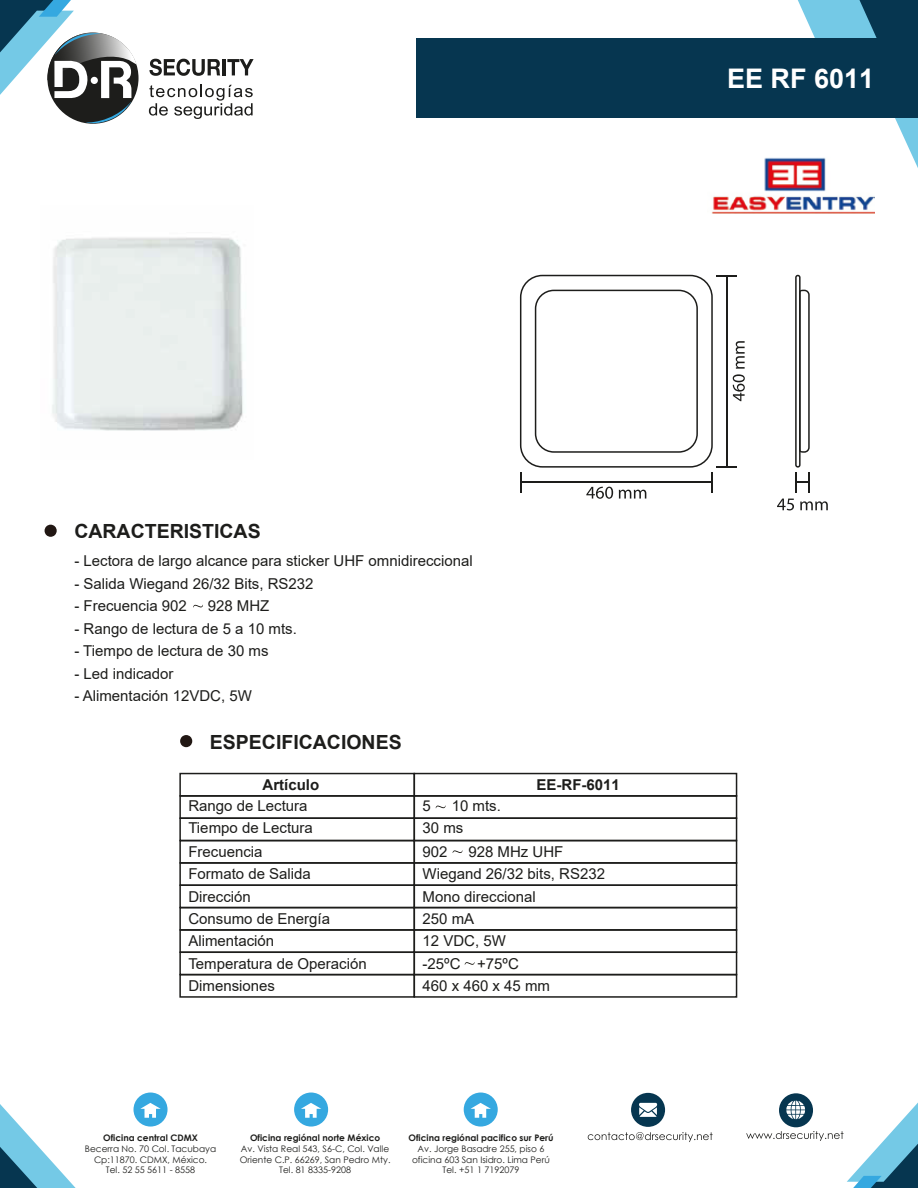
<style>
.page{position:relative;width:918px;height:1188px;background:#fff}
.page>*{position:absolute;margin:0;border:0;box-sizing:border-box;transform-origin:0 0}
.t1{font:700 27px "Arial";color:#fff}
.t2{font:700 19.5px "Arial";color:#1d1d1b}
.t3{font:15px/22.4px "Arial";color:#1d1d1b}
.t4{font:700 15px "Arial";color:#1d1d1b}
.t5{font:9px/10.8px "Century Gothic";color:#1d1d1b;text-align:center}
.t6{font:700 9px "Century Gothic";color:#1d1d1b}
</style>
<div class="page">
<svg style="left:45px;top:525px;width:12px;height:12px"></svg>
<img style="left:711px;top:157px;width:163px;height:57px">
<img style="left:52px;top:237px;width:191px;height:194px">
<svg style="left:795px;top:275px;width:15px;height:193px"></svg>
<hr style="left:795px;top:472px;width:2px;height:21px;background:#1d1d1b">
<hr style="left:808px;top:472px;width:2px;height:21px;background:#1d1d1b">
<svg style="left:520px;top:275px;width:225px;height:224px"></svg>
<svg style="left:777px;top:499px;width:17px;height:11px"></svg>
<svg style="left:800px;top:501px;width:28px;height:9px"></svg>
<svg style="left:193px;top:605px;width:10px;height:2px"></svg>
<svg style="left:180px;top:735px;width:12px;height:12px"></svg>
<div style="left:179px;top:862px;width:236px;height:24px;border:2px solid #1d1d1b"></div>
<div style="left:179px;top:884px;width:236px;height:24px;border:2px solid #1d1d1b"></div>
<div style="left:179px;top:929px;width:236px;height:24px;border:2px solid #1d1d1b"></div>
<div style="left:179px;top:952px;width:236px;height:23px;border:2px solid #1d1d1b"></div>
<div style="left:179px;top:974px;width:236px;height:24px;border:2px solid #1d1d1b"></div>
<div style="left:179px;top:773px;width:236px;height:24px;border:2px solid #1d1d1b"></div>
<div style="left:414px;top:773px;width:323px;height:24px;border:2px solid #1d1d1b"></div>
<div style="left:179px;top:795px;width:236px;height:24px;border:2px solid #1d1d1b"></div>
<div style="left:414px;top:795px;width:323px;height:24px;border:2px solid #1d1d1b"></div>
<div style="left:179px;top:817px;width:236px;height:24px;border:2px solid #1d1d1b"></div>
<div style="left:414px;top:817px;width:323px;height:24px;border:2px solid #1d1d1b"></div>
<div style="left:414px;top:840px;width:323px;height:24px;border:2px solid #1d1d1b"></div>
<div style="left:414px;top:862px;width:323px;height:24px;border:2px solid #1d1d1b"></div>
<div style="left:414px;top:884px;width:323px;height:24px;border:2px solid #1d1d1b"></div>
<div style="left:179px;top:907px;width:236px;height:24px;border:2px solid #1d1d1b"></div>
<div style="left:414px;top:907px;width:323px;height:24px;border:2px solid #1d1d1b"></div>
<div style="left:414px;top:929px;width:323px;height:24px;border:2px solid #1d1d1b"></div>
<div style="left:414px;top:952px;width:323px;height:23px;border:2px solid #1d1d1b"></div>
<div style="left:414px;top:974px;width:323px;height:24px;border:2px solid #1d1d1b"></div>
<svg style="left:465px;top:962px;width:10px;height:3px"></svg>
<svg style="left:436px;top:806px;width:10px;height:2px"></svg>
<svg style="left:453px;top:850px;width:9px;height:3px"></svg>
<svg style="left:0;top:1104px;width:76px;height:84px"></svg>
<svg style="left:793px;top:0;width:125px;height:170px"></svg>
<svg style="left:149px;top:59px;width:71px;height:17px"></svg>
<hr style="left:222px;top:59px;width:4px;height:16px;background:#1d1d1b">
<svg style="left:227px;top:59px;width:27px;height:16px"></svg>
<svg style="left:0;top:0;width:137px;height:124px"></svg>
<svg style="left:149px;top:85px;width:104px;height:34px"></svg>
<div style="left:416px;top:38px;width:502px;height:80px;background:#063650"></div>
<div style="left:134px;top:1093px;width:34px;height:34px;background:#35a8e0;border-radius:50%"></div>
<svg style="left:140px;top:1103px;width:21px;height:15px"></svg>
<svg style="left:779px;top:1093px;width:34px;height:34px"></svg>
<svg style="left:746px;top:1096px;width:172px;height:92px"></svg>
<div style="left:631px;top:1093px;width:34px;height:34px;background:#063650;border-radius:50%"></div>
<svg style="left:639px;top:1103px;width:18px;height:14px"></svg>
<svg style="left:588px;top:1132px;width:125px;height:10px"></svg>
<div style="left:294px;top:1093px;width:34px;height:34px;background:#35a8e0;border-radius:50%"></div>
<svg style="left:301px;top:1103px;width:20px;height:15px"></svg>
<div style="left:464px;top:1093px;width:34px;height:34px;background:#35a8e0;border-radius:50%"></div>
<svg style="left:471px;top:1103px;width:20px;height:15px"></svg>
<h1 class="t1" style="left:727px;top:59px;width:149px">EE RF 6011</h1>
<h2 class="t2" style="left:74px;top:518px;width:188px">CARACTERISTICAS</h2>
<p class="t3" style="left:74px;top:550px;width:400px">- Lectora de largo alcance para sticker UHF omnidireccional</p>
<p class="t3" style="left:74px;top:572px;width:241px">- Salida Wiegand 26/32 Bits, RS232</p>
<p class="t3" style="left:74px;top:595px;width:114px">- Frecuencia 902</p>
<p class="t3" style="left:208px;top:595px;width:63px">928 MHZ</p>
<p class="t3" style="left:74px;top:617px;width:224px">- Rango de lectura de 5 a 10 mts.</p>
<p class="t3" style="left:74px;top:640px;width:196px">- Tiempo de lectura de 30 ms</p>
<p class="t3" style="left:74px;top:662px;width:101px">- Led indicador</p>
<p class="t3" style="left:74px;top:685px;width:179px">- Alimentación 12VDC, 5W</p>
<h2 class="t2" style="left:210px;top:728px;width:193px">ESPECIFICACIONES</h2>
<p class="t4" style="left:263px;top:774px;width:58px">Artículo</p>
<p class="t4" style="left:537px;top:774px;width:85px">EE-RF-6011</p>
<p class="t3" style="left:188px;top:794px;width:121px">Rango de Lectura</p>
<p class="t3" style="left:423px;top:794px;width:10px">5</p>
<p class="t3" style="left:452px;top:794px;width:51px">10 mts.</p>
<p class="t3" style="left:188px;top:817px;width:126px">Tiempo de Lectura</p>
<p class="t3" style="left:423px;top:816px;width:42px;line-height:23.9px">30 ms<br>902</p>
<p class="t3" style="left:423px;top:841px;width:184px;text-indent:46px">928 MHz UHF<br>Wiegand 26/32 bits, RS232<br>Mono direccional</p>
<p class="t3" style="left:188px;top:841px;width:124px">Frecuencia<br>Formato de Salida<br>Dirección</p>
<p class="t3" style="left:188px;top:930px;width:180px">Alimentación<br>Temperatura de Operación<br>Dimensiones</p>
<p class="t3" style="left:188px;top:908px;width:143px">Consumo de Energía</p>
<p class="t3" style="left:423px;top:908px;width:129px">250 mA<br>12 VDC, 5W<br>-25ºC +75ºC<br>460 x 460 x 45 mm</p>
<p class="t6" style="left:103px;top:1131px;width:96px">Oficina central CDMX</p>
<p class="t5" style="left:85px;top:1143px;width:133px">Becerra No. 70 Col. Tacubaya<br>Cp:11870. CDMX, México.<br>Tel. 52 55 5611 - 8558</p>
<p class="t6" style="left:250px;top:1131px;width:132px">Oficina regiónal norte México</p>
<p class="t5" style="left:240px;top:1143px;width:152px">Av. Vista Real 543, S6-C, Col. Valle<br>Oriente C.P. 66269, San Pedro Mty.<br>Tel. 81 8335-9208</p>
<p class="t6" style="left:409px;top:1131px;width:146px">Oficina regiónal pacifico sur Perú</p>
<p class="t5" style="left:412px;top:1143px;width:139px">Av. Jorge Basadre 255, piso 6 oficina 603 San Isidro. Lima Perú<br>Tel. +51 1 7192079</p>
</div>
